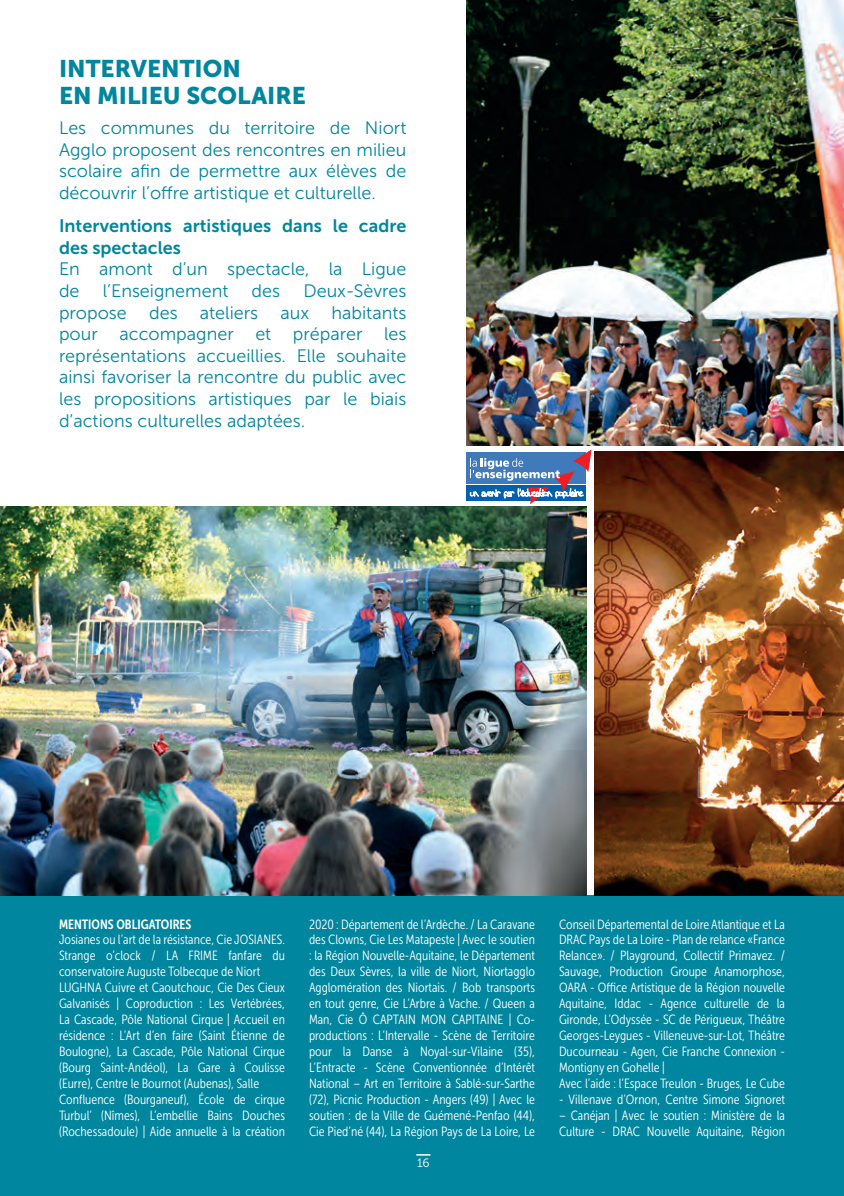
<style>
.page{position:relative;width:844px;height:1196px;background:#fff}
.page>*{position:absolute;margin:0;border:0;box-sizing:border-box;transform-origin:0 0}
.t1{font:24px/26.8px "Museo Sans 900";color:#00869e}
.t2{font:18px/21.6px "Museo Sans 300";color:#00869e;text-align:justify}
.t3{font:18px/21.6px "Museo Sans 700";color:#00869e}
.t4{font:13.4px/16px "Museo Sans Cond 300";color:#fff}
.t5{font:13.4px "Museo Sans Cond 700";color:#fff}
.t6{font:12px "Museo Sans 300";color:#fff}
</style>
<div class="page">
<div style="left:0;top:895px;width:844px;height:300px;background:#00869e"></div>
<img style="left:0;top:506px;width:586px;height:389px">
<img style="left:594px;top:451px;width:250px;height:444px">
<img style="left:466px;top:0;width:378px;height:445px">
<div style="left:466px;top:452px;width:120px;height:31px;background:#407aba"></div>
<div style="left:466px;top:485px;width:120px;height:16px;background:#0161aa"></div>
<svg style="left:470px;top:450px;width:121px;height:54px"></svg>
<svg style="left:416px;top:1154px;width:14px;height:1px"></svg>
<svg style="left:840px;top:0;width:4px;height:4px"></svg>
<h1 class="t1" style="left:59px;top:55px;width:248px">INTERVENTION<br>EN MILIEU SCOLAIRE</h1>
<h2 class="t2" style="left:59px;top:117px;width:349px">Les communes du territoire de Niort Agglo proposent des rencontres en milieu scolaire afin de permettre aux élèves de découvrir l’offre artistique et culturelle.</h2>
<h2 class="t3" style="left:59px;top:215px;width:349px">Interventions artistiques dans le cadre des spectacles</h2>
<h2 class="t2" style="left:59px;top:258px;width:349px">En amont d’un spectacle, la Ligue de</h2>
<p class="t2" style="left:59px;top:280px;width:349px;text-indent:244px">Deux-Sèvres propose des ateliers aux habitants pour accompagner et préparer les représentations accueillies. Elle souhaite ainsi favoriser la rencontre du public avec les propositions artistiques par le biais d’actions culturelles adaptées.</p>
<h2 class="t2" style="left:103px;top:280px;width:127px">l’Enseignement</h2>
<h2 class="t2" style="left:252px;top:280px;width:30px">des</h2>
<p class="t5" style="left:59px;top:916px;width:134px">MENTIONS OBLIGATOIRES</p>
<p class="t4" style="left:59px;top:931px;width:227px">Josianes ou l’art de la résistance, Cie JOSIANES.<br>Strange o’clock / LA FRIME fanfare du conservatoire Auguste Tolbecque de Niort LUGHNA Cuivre et Caoutchouc, Cie Des Cieux Galvanisés | Coproduction : Les Vertébrées, La Cascade, Pôle National Cirque | Accueil en résidence : L’Art d’en faire (Saint Étienne de Boulogne), La Cascade, Pôle National Cirque (Bourg Saint-Andéol), La Gare à Coulisse (Eurre), Centre le Bournot (Aubenas), Salle Confluence (Bourganeuf), École de cirque Turbul’ (Nîmes), L’embellie Bains Douches (Rochessadoule) | Aide annuelle à la création</p>
<p class="t4" style="left:309px;top:915px;width:227px;text-align:justify">2020 : Département de l’Ardèche. / La Caravane des Clowns, Cie Les Matapeste | Avec le soutien : la Région Nouvelle-Aquitaine, le Département des Deux Sèvres, la ville de Niort, Niortagglo Agglomération des Niortais. / Bob transports en tout genre, Cie L’Arbre à Vache. / Queen a Man, Cie Ô CAPTAIN MON CAPITAINE | Co&shy;productions : L’Intervalle - Scène de Territoire pour la Danse à Noyal-sur-Vilaine (35), L’Entracte - Scène Conventionnée d’Intérêt National – Art en Territoire à Sablé-sur-Sarthe (72), Picnic Production - Angers (49) | Avec le soutien : de la Ville de Guémené-Penfao (44), Cie Pied’né (44), La Région Pays de La Loire, Le</p>
<p class="t4" style="left:559px;top:915px;width:227px">Conseil Départemental de Loire Atlantique et La DRAC Pays de La Loire - Plan de relance «France Relance». / Playground, Collectif Primavez. / Sauvage, Production Groupe Anamorphose, OARA - Office Artistique de la Région nouvelle Aquitaine, Iddac - Agence culturelle de la Gironde, L’Odyssée - SC de Périgueux, Théâtre Georges-Leygues - Villeneuve-sur-Lot, Théâtre Ducourneau - Agen, Cie Franche Connexion - Montigny en Gohelle |<br>Avec l’aide : l’Espace Treulon - Bruges, Le Cube</p>
<p class="t4" style="left:559px;top:1091px;width:227px">- Villenave d’Ornon, Centre Simone Signoret</p>
<p class="t4" style="left:559px;top:1107px;width:227px">– Canéjan | Avec le soutien : Ministère de la<br>Culture - DRAC Nouvelle Aquitaine, Région</p>
<p class="t6" style="left:417px;top:1156px;width:14px">16</p>
</div>
